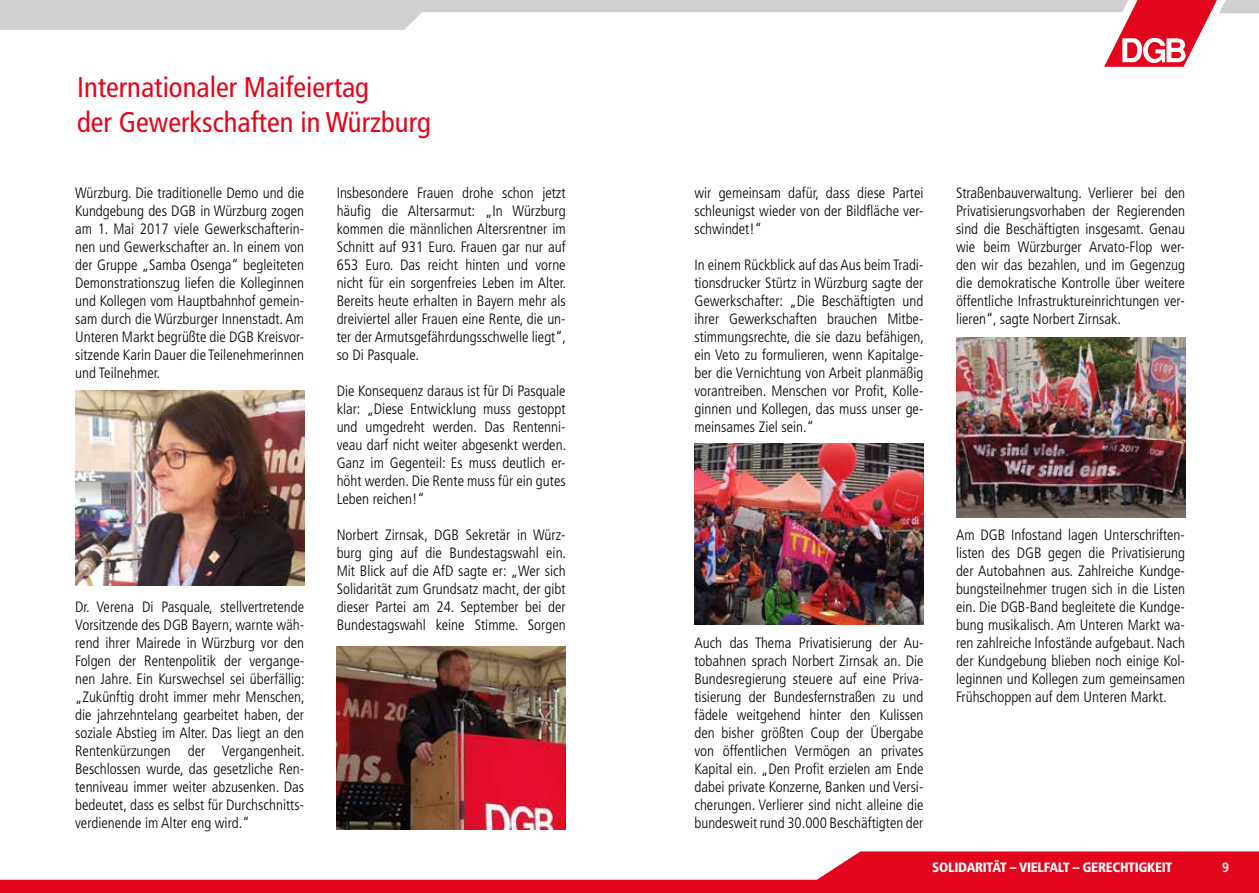
<style>
.page{position:relative;width:1259px;height:893px;background:#fff}
.page>*{position:absolute;margin:0;border:0;box-sizing:border-box;transform-origin:0 0}
.t1{font:condensed 28.5px/34.2px "Frutiger LT Std";color:#e3051b}
.t2{font:300 condensed 15px/18px "Frutiger LT Std";color:#000;text-align:justify}
.t3{font:900 condensed 13.5px "Frutiger LT Std";letter-spacing:-.02em;color:#fff}
.t4{font:700 condensed 13.5px "Frutiger LT Std";color:#fff}
</style>
<div class="page">
<svg style="left:0;top:851px;width:1259px;height:42px;fill:#e3051b"></svg>
<svg style="left:1104px;top:0;width:155px;height:67px"></svg>
<svg style="left:0;top:0;width:1134px;height:52px"></svg>
<img style="left:337px;top:646px;width:229px;height:183px">
<img style="left:694px;top:444px;width:229px;height:180px">
<img style="left:956px;top:337px;width:229px;height:181px">
<img style="left:75px;top:390px;width:229px;height:196px">
<h1 class="t1" style="left:77px;top:71px;width:355px">Internationaler Maifeiertag<br>der Gewerkschaften in Würzburg</h1>
<p class="t2" style="left:75px;top:184px;width:230px">Würzburg. Die traditionelle Demo und die Kundgebung des DGB in Würzburg zogen am 1. Mai 2017 viele Gewerkschafterin&shy;nen und Gewerkschafter an. In einem von der Gruppe „Samba Osenga“ begleiteten Demonstrationszug liefen die Kolleginnen und Kollegen vom Hauptbahnhof gemein&shy;sam durch die Würzburger Innenstadt. Am Unteren Markt begrüßte die DGB Kreisvor&shy;sitzende Karin Dauer die Teilenehmerinnen und Teilnehmer.</p>
<p class="t2" style="left:75px;top:598px;width:231px">Dr. Verena Di Pasquale, stellvertretende Vorsitzende des DGB Bayern, warnte wäh&shy;rend ihrer Mairede in Würzburg vor den Folgen der Rentenpolitik der vergange&shy;nen Jahre. Ein Kurswechsel sei überfällig: „Zukünftig droht immer mehr Menschen, die jahrzehntelang gearbeitet haben, der soziale Abstieg im Alter. Das liegt an den Rentenkürzungen der Vergangenheit.<br>Beschlossen wurde, das gesetzliche Ren&shy;tenniveau immer weiter abzusenken. Das bedeutet, dass es selbst für Durchschnitts&shy;verdienende im Alter eng wird.“</p>
<p class="t2" style="left:337px;top:184px;width:231px">Insbesondere Frauen drohe schon jetzt häufig die Altersarmut: „In Würzburg kommen die männlichen Altersrentner im Schnitt auf 931 Euro. Frauen gar nur auf 653 Euro. Das reicht hinten und vorne nicht für ein sorgenfreies Leben im Alter.<br>Bereits heute erhalten in Bayern mehr als dreiviertel aller Frauen eine Rente, die un&shy;ter der Armutsgefährdungsschwelle liegt“, so Di Pasquale.</p>
<p class="t2" style="left:337px;top:382px;width:231px">Die Konsequenz daraus ist für Di Pasquale klar: „Diese Entwicklung muss gestoppt und umgedreht werden. Das Rentenni&shy;veau darf nicht weiter abgesenkt werden.<br>Ganz im Gegenteil: Es muss deutlich er&shy;höht werden. Die Rente muss für ein gutes Leben reichen!“</p>
<p class="t2" style="left:337px;top:526px;width:231px">Norbert Zirnsak, DGB Sekretär in Würz&shy;burg ging auf die Bundestagswahl ein.<br>Mit Blick auf die AfD sagte er: „Wer sich Solidarität zum Grundsatz macht, der gibt dieser Partei am 24. September bei der Bundestagswahl keine Stimme. Sorgen</p>
<p class="t2" style="left:694px;top:184px;width:230px">wir gemeinsam dafür, dass diese Partei schleunigst wieder von der Bildfläche ver&shy;schwindet!“</p>
<p class="t2" style="left:694px;top:256px;width:231px">In einem Rückblick auf das Aus beim Tradi&shy;tionsdrucker Stürtz in Würzburg sagte der Gewerkschafter: „Die Beschäftigten und ihrer Gewerkschaften brauchen Mitbe&shy;stimmungsrechte, die sie dazu befähigen, ein Veto zu formulieren, wenn Kapitalge&shy;ber die Vernichtung von Arbeit planmäßig vorantreiben. Menschen vor Profit, Kolle&shy;ginnen und Kollegen, das muss unser ge&shy;meinsames Ziel sein.“</p>
<p class="t2" style="left:956px;top:184px;width:230px">Straßenbauverwaltung. Verlierer bei den Privatisierungsvorhaben der Regierenden sind die Beschäftigten insgesamt. Genau wie beim Würzburger Arvato-Flop wer&shy;den wir das bezahlen, und im Gegenzug die demokratische Kontrolle über weitere öffentliche Infrastruktureinrichtungen ver&shy;lieren“, sagte Norbert Zirnsak.</p>
<p class="t2" style="left:694px;top:634px;width:230px">Auch das Thema Privatisierung der Au&shy;tobahnen sprach Norbert Zirnsak an. Die Bundesregierung steuere auf eine Priva&shy;tisierung der Bundesfernstraßen zu und fädele weitgehend hinter den Kulissen den bisher größten Coup der Übergabe von öffentlichen Vermögen an privates Kapital ein. „Den Profit erzielen am Ende dabei private Konzerne, Banken und Versi&shy;cherungen. Verlierer sind nicht alleine die bundesweit rund 30.000 Beschäftigten der</p>
<p class="t2" style="left:956px;top:526px;width:230px">Am DGB Infostand lagen Unterschriften&shy;listen des DGB gegen die Privatisierung der Autobahnen aus. Zahlreiche Kundge&shy;bungsteilnehmer trugen sich in die Listen ein. Die DGB-Band begleitete die Kundge&shy;bung musikalisch. Am Unteren Markt wa&shy;ren zahlreiche Infostände aufgebaut. Nach der Kundgebung blieben noch einige Kol&shy;leginnen und Kollegen zum gemeinsamen Frühschoppen auf dem Unteren Markt.</p>
<p class="t3" style="left:932px;top:859px;width:242px">SOLIDARITÄT – VIELFALT – GERECHTIGKEIT</p>
<p class="t4" style="left:1222px;top:859px;width:9px">9</p>
</div>
